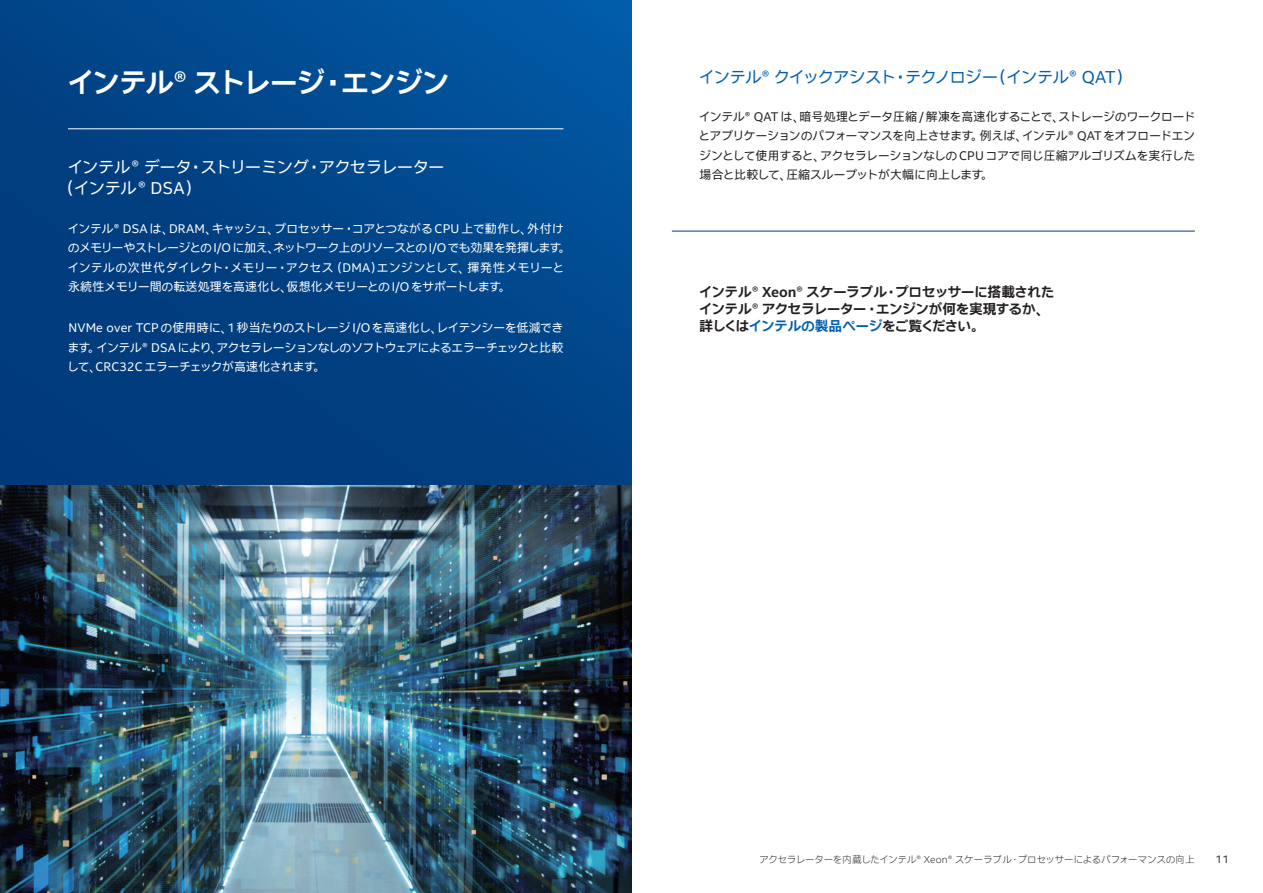
<style>
.page{position:relative;width:1263px;height:893px;background:#fff}
.page>*{position:absolute;margin:0;border:0;box-sizing:border-box;transform-origin:0 0}
.t1{font:700 28.5px "Intel Clear Jpn Prop";color:#fff}
.t2{font:16.5px/21px "Intel Clear Jpn Prop";letter-spacing:.02em;color:#fff}
.t3{font:16.5px "Intel Clear Jpn Prop";letter-spacing:.02em;color:#015fae}
.t4{font:700 13.8px/16.6px "Intel Clear Jpn Prop";color:#231f20}
.t5{font:12px/19.5px "Intel Clear Jpn Prop";letter-spacing:.015em;color:#fff}
.t6{font:12px/19.5px "Intel Clear Jpn Prop";letter-spacing:.015em;color:#231f20;text-align:justify}
.t7{font:10.5px "Intel Clear Jpn Prop";color:#2d2f2e}
.t8{font:300 9.75px "Intel Clear Jpn Prop";letter-spacing:.015em;color:#2d2f2e}
.s1{color:#015fae}
</style>
<div class="page">
<img style="left:0;top:485px;width:631px;height:408px">
<svg style="left:0;top:0;width:631px;height:485px;background:#014488"></svg>
<hr style="left:68px;top:128px;width:495px;height:1px;background:#fff">
<hr style="left:672px;top:231px;width:523px;height:1px;background:#013e80">
<h1 class="t1" style="left:68px;top:63px;width:383px">インテル® ストレージ・エンジン</h1>
<h2 class="t2" style="left:66px;top:157px;width:380px">インテル® データ・ストリーミング・アクセラレーター（インテル® DSA）</h2>
<p class="t5" style="left:68px;top:219px;width:498px">インテル® DSA は、DRAM、キャッシュ、プロセッサー・コアとつながる CPU 上で動作し、外付けのメモリーやストレージとの I/O に加え、ネットワーク上のリソースとの I/O でも効果を発揮します。インテルの次世代ダイレクト・メモリー・アクセス（DMA）エンジンとして、揮発性メモリーと永続性メモリー間の転送処理を高速化し、仮想化メモリーとの I/O をサポートします。</p>
<p class="t5" style="left:68px;top:318px;width:497px;text-align:justify">NVMe over TCP の使用時に、1 秒当たりのストレージ I/O を高速化し、レイテンシーを低減できます。インテル® DSA により、アクセラレーションなしのソフトウェアによるエラーチェックと比較して、CRC32C エラーチェックが高速化されます。</p>
<h2 class="t3" style="left:699px;top:66px;width:426px">インテル® クイックアシスト・テクノロジー（インテル® QAT）</h2>
<p class="t6" style="left:699px;top:107px;width:497px">インテル® QAT は、暗号処理とデータ圧縮 / 解凍を高速化することで、ストレージのワークロードとアプリケーションのパフォーマンスを向上させます。例えば、インテル® QAT をオフロードエンジンとして使用すると、アクセラレーションなしの CPU コアで同じ圧縮アルゴリズムを実行した場合と比較して、圧縮スループットが大幅に向上します。</p>
<p class="t4" style="left:699px;top:284px;width:356px">インテル® Xeon® スケーラブル・プロセッサーに搭載されたインテル® アクセラレーター・エンジンが何を実現するか、詳しくは<span class="s1">インテルの製品ページ</span>をご覧ください。</p>
<p class="t8" style="left:759px;top:853px;width:437px">アクセラレーターを内蔵したインテル® Xeon® スケーラブル・プロセッサーによるパフォーマンスの向上</p>
<p class="t7" style="left:1215px;top:852px;width:15px">11</p>
</div>
